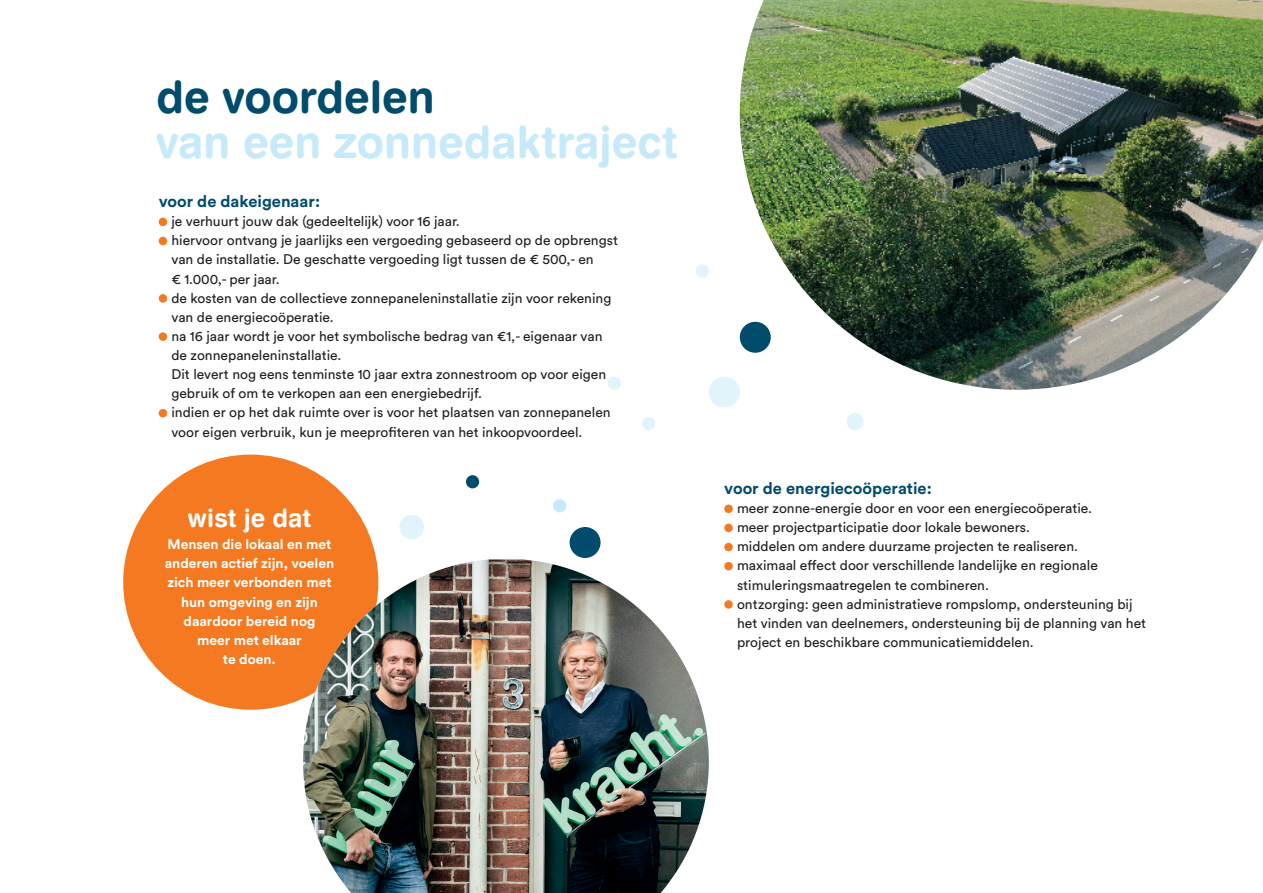
<style>
.page{position:relative;width:1263px;height:893px;background:#fff}
.page>*{position:absolute;margin:0;border:0;box-sizing:border-box;transform-origin:0 0}
.t1{font:45px "Swiss 721 BT Bold Rounded";color:#c6eafa}
.t2{font:45px "Swiss 721 BT Bold Rounded";color:#014b6c}
.t3{font:25.5px "Swiss 721 BT Bold Rounded";color:#fff}
.t4{font:700 16.5px "Circular Std";color:#014b6c}
.t5{font:13.8px/19px "Circular Std";color:#231f20}
.t6{font:700 13.8px/19px "Circular Std";color:#fff;text-align:center}
</style>
<div class="page">
<div style="left:466px;top:475px;width:13px;height:13px;background:#014b6c;border-radius:50%"></div>
<div style="left:846px;top:413px;width:18px;height:17px;background:#e1f4fc;border-radius:50%"></div>
<div style="left:399px;top:515px;width:25px;height:24px;background:#e1f4fc;border-radius:50%"></div>
<div style="left:553px;top:499px;width:13px;height:13px;background:#c6eafa;border-radius:50%"></div>
<div style="left:696px;top:264px;width:13px;height:14px;background:#e1f4fc;border-radius:50%"></div>
<div style="left:709px;top:377px;width:31px;height:30px;background:#e1f4fc;border-radius:50%"></div>
<div style="left:570px;top:527px;width:30px;height:31px;background:#014b6c;border-radius:50%"></div>
<div style="left:608px;top:377px;width:13px;height:13px;background:#e1f4fc;border-radius:50%"></div>
<div style="left:642px;top:417px;width:13px;height:13px;background:#e1f4fc;border-radius:50%"></div>
<div style="left:159px;top:218px;width:8px;height:8px;background:#f47921;border-radius:50%"></div>
<div style="left:159px;top:237px;width:8px;height:8px;background:#f47921;border-radius:50%"></div>
<div style="left:159px;top:294px;width:8px;height:9px;background:#f47921;border-radius:50%"></div>
<div style="left:159px;top:332px;width:8px;height:9px;background:#f47921;border-radius:50%"></div>
<div style="left:159px;top:409px;width:8px;height:8px;background:#f47921;border-radius:50%"></div>
<div style="left:724px;top:504px;width:9px;height:9px;background:#f47921;border-radius:50%"></div>
<div style="left:724px;top:524px;width:9px;height:8px;background:#f47921;border-radius:50%"></div>
<div style="left:724px;top:543px;width:9px;height:8px;background:#f47921;border-radius:50%"></div>
<div style="left:724px;top:562px;width:9px;height:8px;background:#f47921;border-radius:50%"></div>
<div style="left:724px;top:600px;width:9px;height:9px;background:#f47921;border-radius:50%"></div>
<div style="left:123px;top:455px;width:255px;height:255px;background:#f47921;border-radius:50%"></div>
<img style="left:303px;top:559px;width:406px;height:334px">
<img style="left:740px;top:0;width:523px;height:390px">
<h1 class="t2" style="left:157px;top:69px;width:279px">de voordelen</h1>
<h1 class="t1" style="left:157px;top:114px;width:522px">van een zonnedaktraject</h1>
<p class="t4" style="left:159px;top:191px;width:163px">voor de dakeigenaar:</p>
<p class="t5" style="left:171px;top:212px;width:448px">je verhuurt jouw dak (gedeeltelijk) voor 16 jaar.<br>hiervoor ontvang je jaarlijks een vergoeding gebaseerd op de opbrengst van de installatie. De geschatte vergoeding ligt tussen de € 500,- en<br>€ 1.000,- per jaar.<br>de kosten van de collectieve zonnepaneleninstallatie zijn voor rekening van de energiecoöperatie.<br>na 16 jaar wordt je voor het symbolische bedrag van €1,- eigenaar van de zonnepaneleninstallatie.<br>Dit levert nog eens tenminste 10 jaar extra zonnestroom op voor eigen gebruik of om te verkopen aan een energiebedrijf.<br>indien er op het dak ruimte over is voor het plaatsen van zonnepanelen voor eigen verbruik, kun je meeprofiteren van het inkoopvoordeel.</p>
<h2 class="t3" style="left:188px;top:502px;width:125px">wist je dat</h2>
<p class="t6" style="left:165px;top:534px;width:171px">Mensen die lokaal en met anderen actief zijn, voelen zich meer verbonden met hun omgeving en zijn daardoor bereid nog<br>meer met elkaar<br>te doen.</p>
<p class="t4" style="left:724px;top:477px;width:209px">voor de energiecoöperatie:</p>
<p class="t5" style="left:737px;top:498px;width:411px">meer zonne-energie door en voor een energiecoöperatie.<br>meer projectparticipatie door lokale bewoners.<br>middelen om andere duurzame projecten te realiseren.<br>maximaal effect door verschillende landelijke en regionale stimuleringsmaatregelen te combineren.<br>ontzorging: geen administratieve rompslomp, ondersteuning bij het vinden van deelnemers, ondersteuning bij de planning van het project en beschikbare communicatiemiddelen.</p>
</div>
